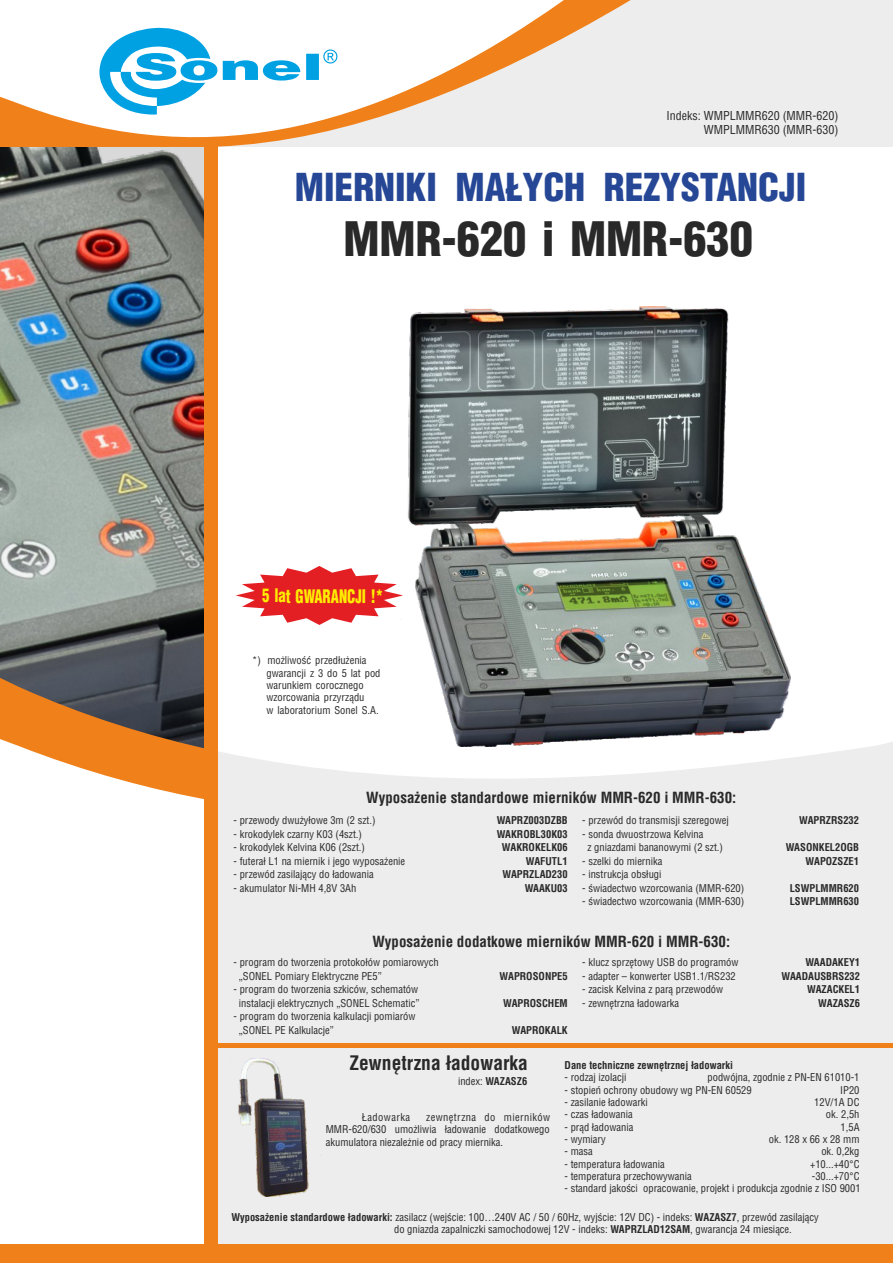
<style>
.page{position:relative;width:893px;height:1263px;background:#fff}
.page>*{position:absolute;margin:0;border:0;box-sizing:border-box;transform-origin:0 0}
.t1{font:900 46.35px "Switzerland Cond";color:#292929}
.t2{font:900 37.5px "Switzerland Cond";color:#264796}
.t3{font:700 19.5px "Switzerland Condensed";color:#292929}
.t4{font:900 18.3px "Switzerland Cond";letter-spacing:-.005em;color:#ffed00;scale:.8 1}
.t5{font:700 15px "Switzerland Condensed";color:#292929}
.t6{font:12px/14.1px "Switzerland Condensed";color:#292929;text-align:right}
.t7{font:10.5px/12.3px "Switzerland Condensed";color:#292929}
.t8{font:700 10.5px/13.5px "Switzerland Condensed";color:#292929;text-align:right}
.t9{font:10.5px "Switzerland Condensed";letter-spacing:.04em;color:#292929}
.s1{font-family:"Arial"}
.s2{font-weight:700}
.s3{font-weight:400}
</style>
<div class="page">
<div style="left:218px;top:742px;width:675px;height:502px;background:#ededed"></div>
<img style="left:0;top:175px;width:204px;height:503px">
<div style="left:204px;top:121px;width:14px;height:1142px;background:#f0801a"></div>
<svg style="left:0;top:678px;width:204px;height:121px"></svg>
<div style="left:0;top:0;width:893px;height:147px;background:#ededed"></div>
<svg style="left:564px;top:0;width:67px;height:38px"></svg>
<svg style="left:0;top:0;width:564px;height:175px;fill:#fff"></svg>
<svg style="left:99px;top:26px;width:238px;height:89px;background:#ade0f6"></svg>
<div style="left:0;top:1244px;width:893px;height:19px;background:#f0801a"></div>
<img style="left:231px;top:1058px;width:90px;height:139px">
<hr style="left:214px;top:1044px;width:679px;height:4px;background:#f0801a">
<svg style="left:236px;top:566px;width:165px;height:59px"></svg>
<img style="left:401px;top:307px;width:390px;height:439px">
<img style="left:558px;top:580px;width:110px;height:27px">
<p class="t6" style="left:666px;top:109px;width:174px">Indeks: WMPLMMR620 (MMR-620)<br>WMPLMMR630 (MMR-630)</p>
<h2 class="t2" style="left:295px;top:170px;width:513px">MIERNIKI MAŁYCH REZYSTANCJI</h2>
<h1 class="t1" style="left:344px;top:219px;width:411px">MMR-620 i MMR-630</h1>
<h3 class="t4" style="left:262px;top:588px;width:153px">5 lat GWARANCJI !*</h3>
<p class="t7" style="left:267px;top:655px;width:116px;text-indent:-14px">*) możliwość przedłużenia gwarancji z 3 do 5 lat pod warunkiem corocznego wzorcowania przyrządu<br>w laboratorium Sonel S.A.</p>
<h3 class="t5" style="left:366px;top:791px;width:372px">Wyposażenie standardowe mierników MMR-620 i MMR-630:</h3>
<p class="t7" style="left:234px;top:815px;width:143px">- przewody dwużyłowe 3m (2 szt.)</p>
<p class="t7" style="left:234px;top:828px;width:130px">- krokodylek czarny K03 (4szt.)</p>
<p class="t7" style="left:234px;top:842px;width:133px">- krokodylek Kelvina K06 (2szt.)</p>
<p class="t7" style="left:234px;top:855px;width:173px">- futerał L1 na miernik i jego wyposażenie</p>
<p class="t7" style="left:234px;top:869px;width:142px">- przewód zasilający do ładowania</p>
<p class="t7" style="left:234px;top:883px;width:124px">- akumulator Ni-MH 4,8V 3Ah</p>
<p class="t8" style="left:497px;top:814px;width:73px">WAPRZ003DZBB<br>WAKROBL30K03<br>WAKROKELK06<br>WAFUTL1<br>WAPRZLAD230<br>WAAKU03</p>
<p class="t7" style="left:582px;top:815px;width:148px">- przewód do transmisji szeregowej</p>
<p class="t7" style="left:587px;top:828px;width:137px;line-height:13.5px;text-indent:-5px">- sonda dwuostrzowa Kelvina<br>z gniazdami bananowymi (2 szt.)</p>
<p class="t7" style="left:582px;top:856px;width:82px">- szelki do miernika</p>
<p class="t7" style="left:582px;top:869px;width:81px">- instrukcja obsługi</p>
<p class="t7" style="left:582px;top:883px;width:164px">- świadectwo wzorcowania (MMR-620)</p>
<p class="t7" style="left:582px;top:896px;width:164px">- świadectwo wzorcowania (MMR-630)</p>
<h3 class="t5" style="left:372px;top:935px;width:359px">Wyposażenie dodatkowe mierników MMR-620 i MMR-630:</h3>
<p class="t7" style="left:239px;top:956px;width:201px;line-height:13.5px;text-indent:-5px">- program do tworzenia protokołów pomiarowych „SONEL Pomiary Elektryczne PE5”</p>
<p class="t7" style="left:234px;top:984px;width:187px;line-height:13.5px;text-align:center">- program do tworzenia szkiców, schematów instalacji elektrycznych „SONEL Schematic”</p>
<p class="t7" style="left:239px;top:1011px;width:178px;line-height:13.5px;text-indent:-5px">- program do tworzenia kalkulacji pomiarów „SONEL PE Kalkulacje”</p>
<p class="t8" style="left:500px;top:970px;width:70px">WAPROSONPE5</p>
<p class="t8" style="left:503px;top:997px;width:66px">WAPROSCHEM</p>
<p class="t8" style="left:512px;top:1024px;width:57px">WAPROKALK</p>
<p class="t7" style="left:582px;top:957px;width:158px">- klucz sprzętowy USB do programów</p>
<p class="t7" style="left:582px;top:971px;width:155px">- adapter – konwerter USB1.1/RS232</p>
<p class="t7" style="left:582px;top:984px;width:142px">- zacisk Kelvina z parą przewodów</p>
<p class="t7" style="left:582px;top:998px;width:98px">- zewnętrzna ładowarka</p>
<p class="t8" style="left:799px;top:814px;width:61px">WAPRZRS232</p>
<p class="t8" style="left:786px;top:841px;width:75px">WASONKEL2OGB<br>WAPOZSZE1</p>
<p class="t8" style="left:790px;top:882px;width:71px;text-align:left">LSWPLMMR620<br>LSWPLMMR630</p>
<p class="t8" style="left:781px;top:956px;width:80px">WAADAKEY1<br>WAADAUSBRS232<br>WAZACKEL1<br>WAZASZ6</p>
<h3 class="t3" style="left:349px;top:1055px;width:180px">Zewnętrzna ładowarka</h3>
<p class="t8" style="left:565px;top:1059px;width:170px">Dane techniczne zewnętrznej ładowarki</p>
<p class="t7" style="left:565px;top:1072px;width:63px">- rodzaj izolacji</p>
<p class="t7" style="left:708px;top:1072px;width:153px">podwójna, zgodnie z PN-EN 61010-1</p>
<p class="t7" style="left:565px;top:1084px;width:189px">- stopień ochrony obudowy wg PN-EN 60529</p>
<p class="t7" style="left:840px;top:1084px;width:21px">IP20</p>
<p class="t7" style="left:565px;top:1097px;width:85px">- zasilanie ładowarki</p>
<p class="t7" style="left:814px;top:1097px;width:47px">12V/1A DC</p>
<p class="t7" style="left:565px;top:1109px;width:70px">- czas ładowania</p>
<p class="t7" style="left:826px;top:1109px;width:35px">ok. 2,5h</p>
<p class="t7" style="left:565px;top:1121px;width:70px">- prąd ładowania</p>
<p class="t7" style="left:840px;top:1121px;width:20px">1,5A</p>
<p class="t7" style="left:565px;top:1134px;width:43px">- wymiary</p>
<p class="t7" style="left:769px;top:1134px;width:92px">ok. 128 x 66 x 28 mm</p>
<p class="t7" style="left:565px;top:1146px;width:30px">- masa</p>
<p class="t7" style="left:821px;top:1146px;width:40px">ok. 0,2kg</p>
<p class="t7" style="left:565px;top:1158px;width:102px">- temperatura ładowania</p>
<p class="t7" style="left:810px;top:1158px;width:51px">+10...+40<span class="s1">°</span>C</p>
<p class="t7" style="left:565px;top:1171px;width:129px">- temperatura przechowywania</p>
<p class="t7" style="left:812px;top:1171px;width:49px">-30...+70<span class="s1">°</span>C</p>
<p class="t7" style="left:565px;top:1183px;width:298px">- standard jakości opracowanie, projekt i produkcja zgodnie z ISO 9001</p>
<p class="t7" style="left:394px;top:1211px;width:426px;text-indent:-163px"><span class="s2">Wyposażenie standardowe ładowarki:</span> zasilacz (wejście: 100…240V AC / 50 / 60Hz, wyjście: 12V DC) - indeks: <span class="s2">WAZASZ7</span>, przewód zasilający do gniazda zapalniczki samochodowej 12V - indeks: <span class="s2">WAPRZLAD12SAM</span>, gwarancja 24 miesiące.</p>
<p class="t8" style="left:458px;top:1075px;width:71px"><span class="s3">index:</span> WAZASZ6</p>
<p class="t7" style="left:326px;top:1112px;width:226px;text-align:justify;text-indent:100px">zewnętrzna do mierników MMR-620/630 umożliwia ładowanie dodatkowego akumulatora niezależnie od pracy miernika.</p>
<p class="t9" style="left:362px;top:1113px;width:50px">Ładowarka</p>
</div>
